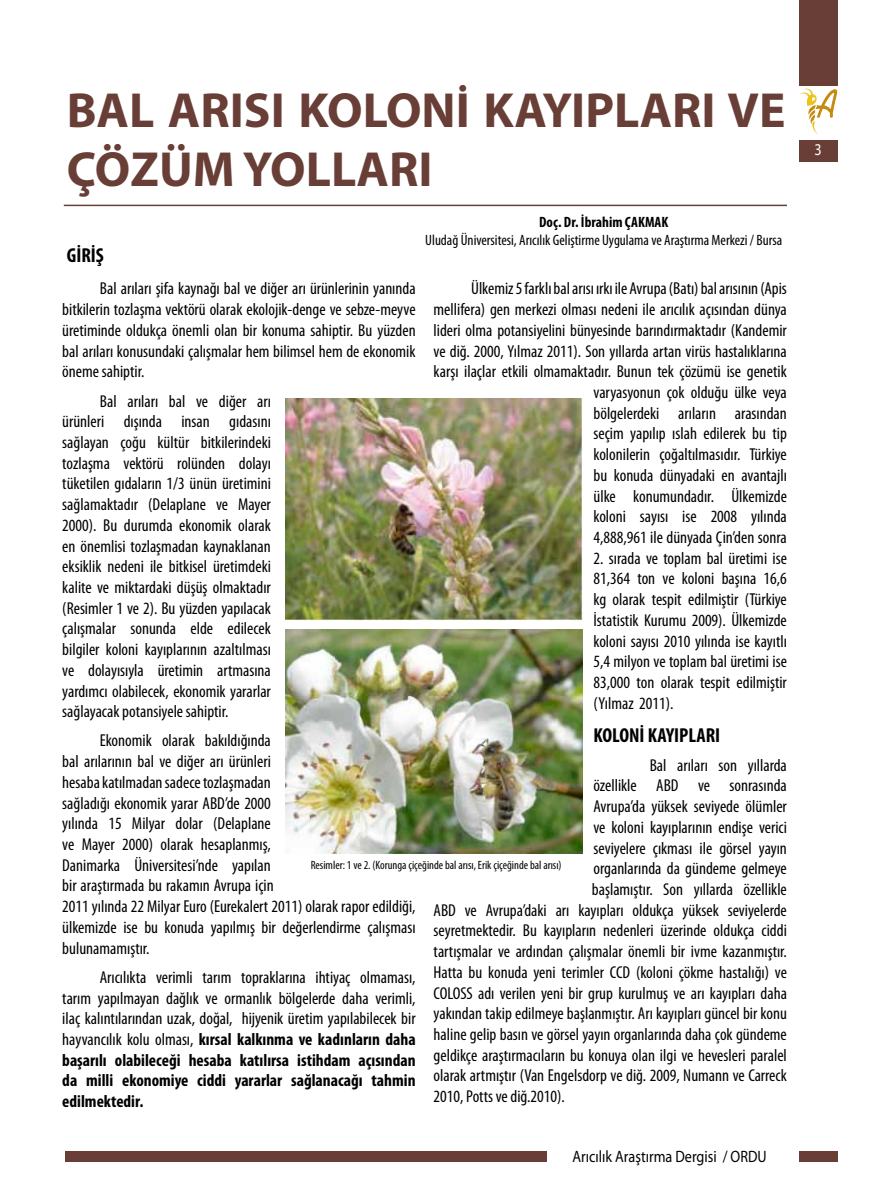
<style>
.page{position:relative;width:872px;height:1204px;background:#fff}
.page>*{position:absolute;margin:0;border:0;box-sizing:border-box;transform-origin:0 0}
.t1{font:700 49.5px/59.4px "Myriad Pro";color:#683e36}
.t2{font:700 condensed 20.25px "Myriad Pro";color:#000}
.t3{font:condensed 17.25px/20.7px "Myriad Pro";color:#000;text-align:justify}
.t4{font:16.5px "Myriad Pro";color:#000;scale:.86 1}
.t5{font:16.5px "Myriad Pro";color:#fff;scale:.86 1}
.t6{font:condensed 15px "Myriad Pro";color:#000}
.t7{font:700 condensed 15px "Myriad Pro";color:#000}
.t8{font:condensed 12px "Myriad Pro";color:#000}
.s1{font-weight:700}
</style>
<div class="page">
<svg style="left:799px;top:88px;width:38px;height:47px"></svg>
<div style="left:799px;top:0;width:38px;height:85px;background:#683e36"></div>
<div style="left:799px;top:140px;width:38px;height:22px;background:#683e36"></div>
<div style="left:799px;top:1151px;width:38px;height:10px;background:#683e36"></div>
<div style="left:65px;top:1151px;width:482px;height:10px;background:#683e36"></div>
<img style="left:285px;top:398px;width:297px;height:223px">
<img style="left:285px;top:630px;width:297px;height:223px">
<hr style="left:64px;top:205px;width:723px;height:1px;background:#683e36">
<h1 class="t1" style="left:67px;top:79px;width:720px">BAL ARISI KOLONİ KAYIPLARI VE<br>ÇÖZÜM YOLLARI</h1>
<p class="t2" style="left:67px;top:243px;width:39px">GİRİŞ</p>
<p class="t7" style="left:539px;top:212px;width:131px">Doç. Dr. İbrahim ÇAKMAK</p>
<p class="t6" style="left:425px;top:230px;width:358px">Uludağ Üniversitesi, Arıcılık Geliştirme Uygulama ve Araştırma Merkezi / Bursa</p>
<p class="t3" style="left:433px;top:278px;width:355px;text-align:right">Ülkemiz 5 farklı bal arısı ırkı ile Avrupa (Batı) bal arısının (Apis mellifera) gen merkezi olması nedeni ile arıcılık açısından dünya lideri olma potansiyelini bünyesinde barındırmaktadır (Kandemir ve diğ. 2000, Yılmaz 2011). Son yıllarda artan virüs hastalıklarına karşı ilaçlar etkili olmamaktadır. Bunun tek çözümü ise genetik varyasyonun çok olduğu ülke veya<br>bölgelerdeki arıların arasından<br>seçim yapılıp ıslah edilerek bu tip<br>kolonilerin çoğaltılmasıdır. Türkiye<br>bu konuda dünyadaki en avantajlı<br>ülke konumundadır. Ülkemizde<br>koloni sayısı ise 2008 yılında<br>4,888,961 ile dünyada Çin’den sonra</p>
<p class="t3" style="left:593px;top:547px;width:195px">2. sırada ve toplam bal üretimi ise 81,364 ton ve koloni başına 16,6 kg olarak tespit edilmiştir (Türkiye İstatistik Kurumu 2009). Ülkemizde koloni sayısı 2010 yılında ise kayıtlı 5,4 milyon ve toplam bal üretimi ise 83,000 ton olarak tespit edilmiştir (Yılmaz 2011).</p>
<p class="t2" style="left:593px;top:722px;width:128px">KOLONİ KAYIPLARI</p>
<p class="t3" style="left:649px;top:754px;width:139px">Bal arıları son yıllarda</p>
<p class="t3" style="left:593px;top:775px;width:195px">özellikle ABD ve sonrasında</p>
<p class="t3" style="left:593px;top:795px;width:195px">Avrupa’da yüksek seviyede ölümler</p>
<p class="t3" style="left:593px;top:816px;width:195px">ve koloni kayıplarının endişe verici</p>
<p class="t3" style="left:593px;top:837px;width:195px">seviyelere çıkması ile görsel yayın</p>
<p class="t3" style="left:593px;top:858px;width:195px">organlarında da gündeme gelmeye</p>
<p class="t3" style="left:592px;top:878px;width:196px">başlamıştır. Son yıllarda özellikle</p>
<p class="t3" style="left:433px;top:899px;width:355px">ABD ve Avrupa’daki arı kayıpları oldukça yüksek seviyelerde</p>
<p class="t3" style="left:433px;top:920px;width:355px">seyretmektedir. Bu kayıpların nedenleri üzerinde oldukça ciddi</p>
<p class="t3" style="left:433px;top:940px;width:355px">tartışmalar ve ardından çalışmalar önemli bir ivme kazanmıştır.</p>
<p class="t3" style="left:433px;top:961px;width:355px">Hatta bu konuda yeni terimler CCD (koloni çökme hastalığı) ve</p>
<p class="t3" style="left:433px;top:982px;width:355px">COLOSS adı verilen yeni bir grup kurulmuş ve arı kayıpları daha</p>
<p class="t3" style="left:433px;top:1002px;width:355px">yakından takip edilmeye başlanmıştır. Arı kayıpları güncel bir konu</p>
<p class="t3" style="left:433px;top:1023px;width:355px">haline gelip basın ve görsel yayın organlarında daha çok gündeme</p>
<p class="t3" style="left:433px;top:1044px;width:355px">geldikçe araştırmacıların bu konuya olan ilgi ve hevesleri paralel</p>
<p class="t3" style="left:433px;top:1065px;width:355px">olarak artmıştır (Van Engelsdorp ve diğ. 2009, Numann ve Carreck</p>
<p class="t3" style="left:433px;top:1085px;width:133px">2010, Potts ve diğ.2010).</p>
<p class="t3" style="left:62px;top:278px;width:355px;text-indent:38px">Bal arıları şifa kaynağı bal ve diğer arı ürünlerinin yanında bitkilerin tozlaşma vektörü olarak ekolojik-denge ve sebze-meyve üretiminde oldukça önemli olan bir konuma sahiptir. Bu yüzden bal arıları konusundaki çalışmalar hem bilimsel hem de ekonomik öneme sahiptir.</p>
<p class="t3" style="left:62px;top:390px;width:210px;text-indent:38px">Bal arıları bal ve diğer arı ürünleri dışında insan gıdasını sağlayan çoğu kültür bitkilerindeki tozlaşma vektörü rolünden dolayı tüketilen gıdaların 1/3 ünün üretimini sağlamaktadır (Delaplane ve Mayer 2000). Bu durumda ekonomik olarak en önemlisi tozlaşmadan kaynaklanan eksiklik nedeni ile bitkisel üretimdeki kalite ve miktardaki düşüş olmaktadır (Resimler 1 ve 2). Bu yüzden yapılacak çalışmalar sonunda elde edilecek bilgiler koloni kayıplarının azaltılması ve dolayısıyla üretimin artmasına yardımcı olabilecek, ekonomik yararlar sağlayacak potansiyele sahiptir.</p>
<p class="t3" style="left:62px;top:730px;width:355px;text-align:left;text-indent:38px">Ekonomik olarak bakıldığında<br>bal arılarının bal ve diğer arı ürünleri<br>hesaba katılmadan sadece tozlaşmadan<br>sağladığı ekonomik yarar ABD’de 2000<br>yılında 15 Milyar dolar (Delaplane<br>ve Mayer 2000) olarak hesaplanmış,<br>Danimarka Üniversitesi’nde yapılan<br>bir araştırmada bu rakamın Avrupa için<br>2011 yılında 22 Milyar Euro (Eurekalert 2011) olarak rapor edildiği, ülkemizde ise bu konuda yapılmış bir değerlendirme çalışması bulunamamıştır.</p>
<p class="t3" style="left:62px;top:966px;width:355px;text-indent:38px">Arıcılıkta verimli tarım topraklarına ihtiyaç olmaması, tarım yapılmayan dağlık ve ormanlık bölgelerde daha verimli, ilaç kalıntılarından uzak, doğal, hijyenik üretim yapılabilecek bir hayvancılık kolu olması, <span class="s1">kırsal kalkınma ve kadınların daha başarılı olabileceği hesaba katılırsa istihdam açısından da milli ekonomiye ciddi yararlar sağlanacağı tahmin edilmektedir.</span></p>
<p class="t8" style="left:311px;top:857px;width:252px">Resimler: 1 ve 2. (Korunga çiçeğinde bal arısı, Erik çiçeğinde bal arısı)</p>
<p class="t4" style="left:572px;top:1146px;width:227px">Arıcılık Araştırma Dergisi / ORDU</p>
<p class="t5" style="left:814px;top:140px;width:10px">3</p>
</div>
